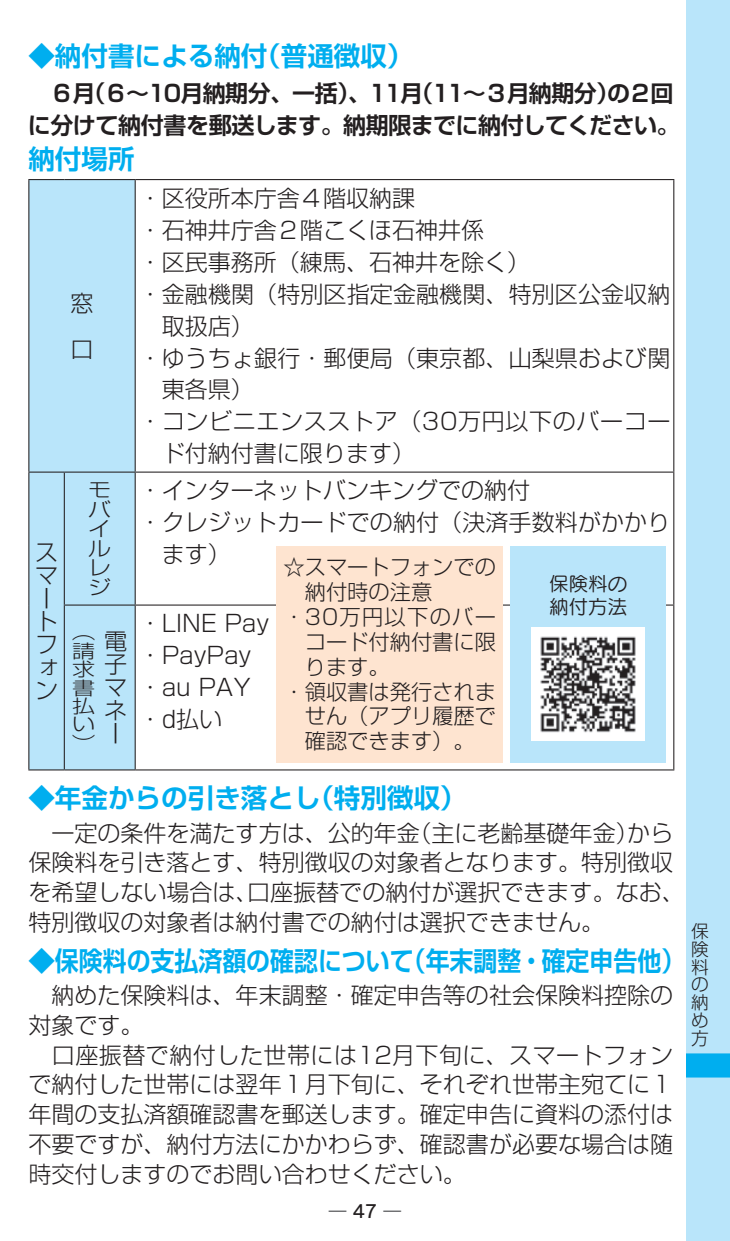
<style>
.page{position:relative;width:730px;height:1241px;background:#fff}
.page>*{position:absolute;margin:0;border:0;box-sizing:border-box;transform-origin:0 0}
.t1{font:700 26.5px "Shin Go Pro De";color:#00aeef}
.t2{font:300 23px/23px "Shin Go Pro";color:#231f20}
.t3{font:700 23px/32px "Shin Go Pr 6 N De";letter-spacing:-.025em;color:#231f20}
.t4{font:300 23px "Shin Go Pro";letter-spacing:.025em;color:#231f20}
.t5{font:300 21.25px "Shin Go Pro";color:#231f20}
.t6{font:300 21.25px "Shin Go Pro";letter-spacing:.06em;color:#231f20}
.t7{font:19.5px/23px "Seurat Pro M";color:#231f20}
.t8{font:300 19.5px/19.5px "Shin Go Pro";color:#231f20;text-align:justify;scale:1.18 1}
.t9{font:300 18.5px/18.5px "Shin Go Pro";color:#231f20;text-align:justify;scale:1.25 1}
.t10{font:300 17.75px/17.8px "Shin Go Pr 6 N";color:#231f20;text-align:justify}
.t11{font:17.75px "Rodin Pro DB";color:#6c6d70}
.s1{color:#231f20}
</style>
<div class="page">
<div style="left:686px;top:0;width:44px;height:1240px;background:#b9e5fa"></div>
<div style="left:684px;top:1051px;width:46px;height:28px;background:#00aeef"></div>
<hr style="left:682px;top:1049px;width:48px;height:4px;background:#b9e5fa">
<hr style="left:682px;top:1077px;width:48px;height:3px;background:#b9e5fa">
<div style="left:673px;top:0;width:13px;height:1240px;background:#fff"></div>
<div style="left:29px;top:180px;width:106px;height:589px;background:#b9e5fa"></div>
<hr style="left:28px;top:179px;width:36px;height:1px;background:#231f20">
<hr style="left:28px;top:180px;width:1px;height:291px;background:#231f20">
<hr style="left:64px;top:179px;width:71px;height:1px;background:#231f20">
<hr style="left:135px;top:179px;width:539px;height:1px;background:#231f20">
<hr style="left:135px;top:180px;width:1px;height:291px;background:#231f20">
<hr style="left:673px;top:180px;width:1px;height:291px;background:#231f20">
<hr style="left:28px;top:471px;width:36px;height:1px;background:#231f20">
<hr style="left:28px;top:472px;width:1px;height:133px;background:#231f20">
<hr style="left:64px;top:471px;width:71px;height:1px;background:#231f20">
<hr style="left:64px;top:472px;width:1px;height:132px;background:#231f20">
<hr style="left:135px;top:471px;width:539px;height:1px;background:#231f20">
<hr style="left:135px;top:472px;width:1px;height:132px;background:#231f20">
<hr style="left:673px;top:472px;width:1px;height:132px;background:#231f20">
<hr style="left:28px;top:605px;width:1px;height:164px;background:#231f20">
<hr style="left:64px;top:604px;width:71px;height:1px;background:#231f20">
<hr style="left:64px;top:605px;width:1px;height:164px;background:#231f20">
<hr style="left:135px;top:604px;width:539px;height:1px;background:#231f20">
<hr style="left:135px;top:605px;width:1px;height:164px;background:#231f20">
<hr style="left:673px;top:605px;width:1px;height:164px;background:#231f20">
<hr style="left:28px;top:769px;width:36px;height:1px;background:#231f20">
<hr style="left:64px;top:769px;width:71px;height:1px;background:#231f20">
<hr style="left:135px;top:769px;width:539px;height:1px;background:#231f20">
<div style="left:510px;top:546px;width:156px;height:216px;background:#b9e5fa"></div>
<img style="left:531px;top:627px;width:114px;height:113px">
<div style="left:276px;top:546px;width:227px;height:216px;background:#fee4d0"></div>
<p class="t1" style="left:28px;top:34px;width:387px">◆納付書による納付（普通徴収）</p>
<p class="t3" style="left:28px;top:76px;width:653px">　６月（６～10月納期分、一括）、11月（11～３月納期分）の２回に分けて納付書を郵送します。納期限までに納付してください。</p>
<p class="t1" style="left:28px;top:137px;width:108px">納付場所</p>
<p class="t2" style="left:35px;top:537px;width:23px">スマートフォン</p>
<p class="t2" style="left:71px;top:277px;width:24px;line-height:46px">窓口</p>
<p class="t2" style="left:139px;top:184px;width:278px">・ 区役所本庁舎４階収納課</p>
<p class="t2" style="left:139px;top:216px;width:347px">・石神井庁舎２階こくほ石神井係</p>
<p class="t2" style="left:139px;top:248px;width:393px">・区民事務所（練馬、石神井を除く）</p>
<p class="t2" style="left:139px;top:279px;width:533px">・ 金融機関（特別区指定金融機関、特別区公金収納</p>
<p class="t2" style="left:162px;top:311px;width:94px">取扱店）</p>
<p class="t2" style="left:139px;top:343px;width:533px">・ ゆうちょ銀行・郵便局（東京都、山梨県および関</p>
<p class="t2" style="left:162px;top:375px;width:94px">東各県）</p>
<p class="t4" style="left:139px;top:403px;width:533px">・ コンビニエンスストア（30万円以下のバーコー</p>
<p class="t2" style="left:162px;top:439px;width:255px">ド付納付書に限ります）</p>
<p class="t8" style="left:88px;top:477px;width:20px">モバイルレジ</p>
<p class="t2" style="left:139px;top:476px;width:393px">・インターネットバンキングでの納付</p>
<p class="t2" style="left:139px;top:508px;width:533px">・ クレジットカードでの納付（決済手数料がかかり</p>
<p class="t2" style="left:162px;top:540px;width:71px">ます）</p>
<p class="t5" style="left:283px;top:549px;width:214px">☆ スマートフォンでの</p>
<p class="t5" style="left:305px;top:574px;width:129px">納付時の注意</p>
<p class="t6" style="left:283px;top:599px;width:214px">・ 30万円以下のバー</p>
<p class="t5" style="left:305px;top:624px;width:193px">コード付納付書に限</p>
<p class="t5" style="left:305px;top:649px;width:87px">ります。</p>
<p class="t5" style="left:283px;top:674px;width:214px">・ 領収書は発行されま</p>
<p class="t5" style="left:305px;top:698px;width:193px">せん（アプリ履歴で</p>
<p class="t5" style="left:305px;top:723px;width:172px">確認できます）。</p>
<p class="t7" style="left:549px;top:572px;width:79px">保険料の納付方法</p>
<p class="t2" style="left:139px;top:604px;width:132px;line-height:32px">・LINE Pay・PayPay・au PAY・d払い</p>
<p class="t9" style="left:72px;top:620px;width:19px">（請求書払い）</p>
<p class="t2" style="left:104px;top:627px;width:24px;text-align:justify">電子マネー</p>
<p class="t1" style="left:28px;top:776px;width:440px">◆年金からの引き落とし（特別徴収）</p>
<p class="t2" style="left:28px;top:815px;width:658px;line-height:29.8px">　一定の条件を満たす方は、公的年金（主に老齢基礎年金）から保険料を引き落とす、特別徴収の対象者となります。特別徴収を希望しない場合は、口座振替での納付が選択できます。なお、特別徴収の対象者は納付書での納付は選択できません。</p>
<p class="t1" style="left:28px;top:938px;width:658px">◆保険料の支払済額の確認について（年末調整・確定申告他）</p>
<p class="t2" style="left:28px;top:977px;width:646px;line-height:29.8px">　納めた保険料は、年末調整・確定申告等の社会保険料控除の対象です。<br>　口座振替で納付した世帯には12月下旬に、スマートフォンで納付した世帯には翌年１月下旬に、それぞれ世帯主宛てに１年間の支払済額確認書を郵送します。確定申告に資料の添付は不要ですが、納付方法にかかわらず、確認書が必要な場合は随時交付しますのでお問い合わせください。</p>
<p class="t11" style="left:329px;top:1198px;width:74px">― <span class="s1">47</span> ―</p>
<p class="t10" style="left:691px;top:920px;width:19px">保険料の納め方</p>
</div>
